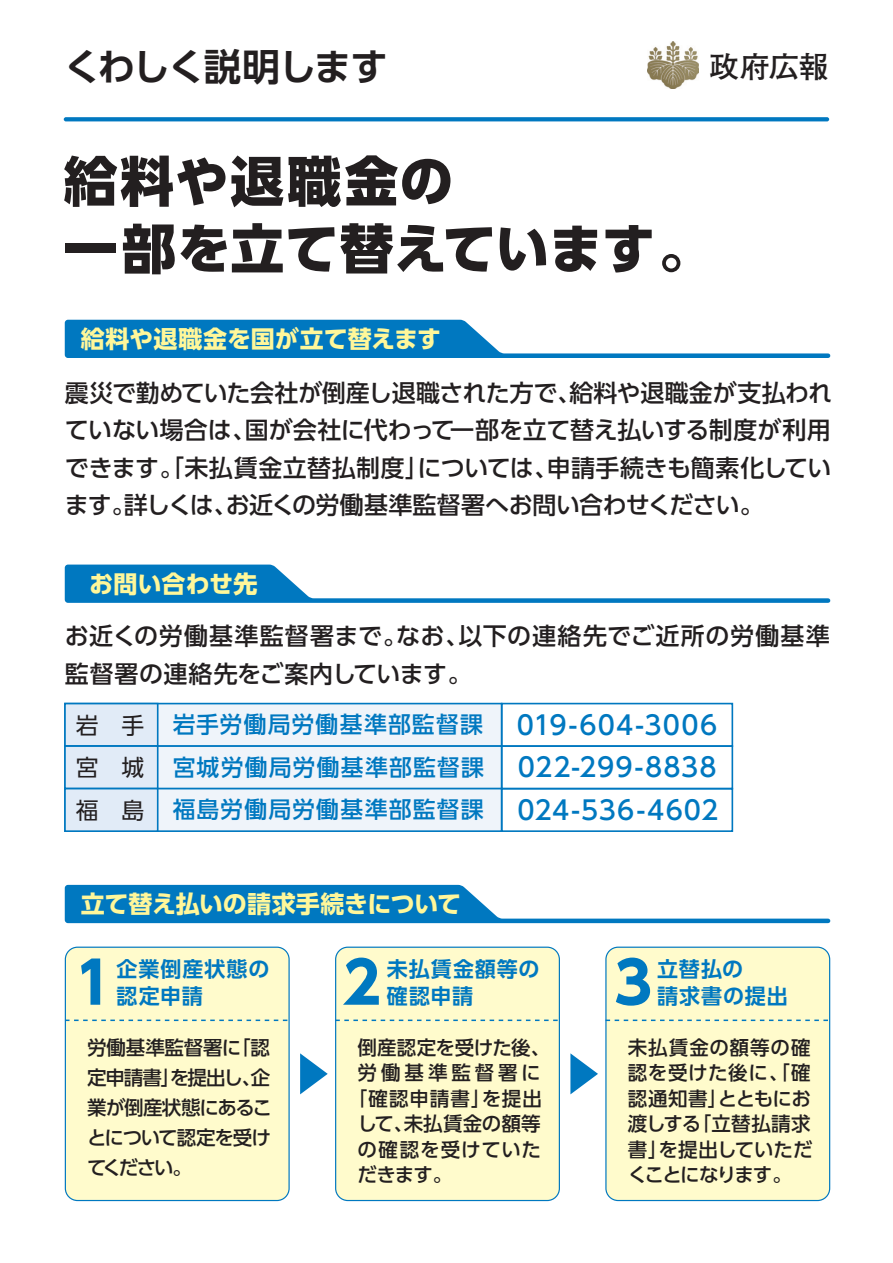
<style>
.page{position:relative;width:893px;height:1263px;background:#fff}
.page>*{position:absolute;margin:0;border:0;box-sizing:border-box;transform-origin:0 0}
.t1{font:700 57.45px "UD Shin Go Pro";color:#0078c0}
.t2{font:800 53.85px/67.5px "UD Shin Go Pro";letter-spacing:.015em;color:#231f20}
.t3{font:700 37.5px "UD Shin Go Pro De";letter-spacing:-.05em;color:#231f20}
.t4{font:700 30px "Futo Go B101 Pr 5";color:#231f20}
.t5{font:500 24px/37.5px "UD Shin Go Pro";letter-spacing:.005em;color:#231f20;text-align:justify}
.t6{font:500 24px/37.5px "UD Shin Go Pro";letter-spacing:.025em;color:#231f20}
.t7{font:700 24px "UD Shin Go Pro";letter-spacing:-.005em;color:#fff79a}
.t8{font:500 22.8px "UD Shin Go Pro";letter-spacing:.055em;color:#0078c0}
.t9{font:22.8px "UD Shin Go Pro";color:#231f20}
.t10{font:700 21px "UD Shin Go Pro De";letter-spacing:.045em;color:#0078c0}
.t11{font:500 19.5px/25.5px "UD Shin Go Pro";letter-spacing:-.01em;color:#231f20;text-align:justify}
.t12{font:500 19.5px "UD Shin Go Pro";letter-spacing:.05em;color:#231f20}
.t13{font:500 19.5px "UD Shin Go Pro";letter-spacing:.045em;color:#231f20}
.t14{font:500 19.5px "UD Shin Go Pro";letter-spacing:.2em;color:#231f20}
.s1{font-size:26.1px}
</style>
<div class="page">
<img style="left:648px;top:42px;width:50px;height:47px">
<svg style="left:64px;top:117px;width:765px;height:4px;background:#0b7ec2"></svg>
<svg style="left:65px;top:320px;width:765px;height:38px"></svg>
<svg style="left:65px;top:885px;width:765px;height:38px"></svg>
<svg style="left:65px;top:565px;width:765px;height:38px"></svg>
<div style="left:64px;top:703px;width:438px;height:44px;background:#eff4fa;border:2px solid #0078c0"></div>
<div style="left:64px;top:703px;width:95px;height:44px;background:#e1ebf7;border:2px solid #0078c0"></div>
<div style="left:64px;top:745px;width:438px;height:44px;background:#eff4fa;border:2px solid #0078c0"></div>
<div style="left:64px;top:745px;width:95px;height:44px;background:#e1ebf7;border:2px solid #0078c0"></div>
<div style="left:64px;top:788px;width:438px;height:44px;background:#eff4fa;border:2px solid #0078c0"></div>
<div style="left:501px;top:703px;width:232px;height:44px;border:2px solid #0078c0"></div>
<div style="left:501px;top:745px;width:232px;height:44px;border:2px solid #0078c0"></div>
<div style="left:501px;top:788px;width:232px;height:44px;border:2px solid #0078c0"></div>
<div style="left:64px;top:788px;width:95px;height:44px;background:#e1ebf7;border:2px solid #0078c0"></div>
<div style="left:65px;top:946px;width:225px;height:255px;background:#fffbcc"></div>
<svg style="left:65px;top:1019px;width:225px;height:2px"></svg>
<div style="left:335px;top:946px;width:225px;height:255px;background:#fffbcc"></div>
<svg style="left:335px;top:1019px;width:225px;height:2px"></svg>
<div style="left:605px;top:946px;width:225px;height:255px;background:#fffbcc"></div>
<svg style="left:606px;top:1019px;width:224px;height:2px"></svg>
<svg style="left:300px;top:1053px;width:28px;height:41px"></svg>
<svg style="left:570px;top:1053px;width:28px;height:41px"></svg>
<h3 class="t3" style="left:64px;top:36px;width:326px">くわしく説明します</h3>
<p class="t4" style="left:709px;top:42px;width:121px">政府広報</p>
<h2 class="t2" style="left:64px;top:146px;width:650px">給料や退職金の<br>一部を立て替えています。</h2>
<p class="t7" style="left:81px;top:320px;width:362px">給料や退職金を国が立て替えます</p>
<p class="t5" style="left:65px;top:373px;width:769px">震災で勤めていた会社が倒産し退職された方で、給料や退職金が支払われていない場合は、国が会社に代わって一部を立て替え払いする制度が利用できます。「未払賃金立替払制度」については、申請手続きも簡素化しています。詳しくは、お近くの労働基準監督署へお問い合わせください。</p>
<p class="t7" style="left:89px;top:564px;width:170px">お問い合わせ先</p>
<p class="t6" style="left:65px;top:617px;width:766px">お近くの労働基準監督署まで。なお、以下の連絡先でご近所の労働基準監督署の連絡先をご案内しています。</p>
<p class="t9" style="left:76px;top:706px;width:70px">岩　手</p>
<p class="t8" style="left:173px;top:706px;width:546px">岩手労働局労働基準部監督課　 <span class="s1">019-604-3006</span></p>
<p class="t9" style="left:76px;top:749px;width:70px">宮　城</p>
<p class="t8" style="left:173px;top:749px;width:545px">宮城労働局労働基準部監督課　 <span class="s1">022-299-8838</span></p>
<p class="t9" style="left:76px;top:791px;width:70px">福　島</p>
<p class="t8" style="left:173px;top:791px;width:547px">福島労働局労働基準部監督課　 <span class="s1">024-536-4602</span></p>
<p class="t7" style="left:81px;top:885px;width:382px">立て替え払いの請求手続きについて</p>
<h1 class="t1" style="left:75px;top:936px;width:39px">1</h1>
<p class="t10" style="left:117px;top:952px;width:154px">企業倒産状態の</p>
<p class="t10" style="left:117px;top:979px;width:88px">認定申請</p>
<h1 class="t1" style="left:343px;top:936px;width:39px">2</h1>
<p class="t10" style="left:387px;top:952px;width:154px">未払賃金額等の</p>
<p class="t10" style="left:387px;top:979px;width:88px">確認申請</p>
<h1 class="t1" style="left:614px;top:936px;width:39px">3</h1>
<p class="t10" style="left:657px;top:952px;width:87px">立替払の</p>
<p class="t10" style="left:657px;top:979px;width:132px">請求書の提出</p>
<p class="t11" style="left:87px;top:1032px;width:186px;line-height:30px">労働基準監督署に「認定申請書」を提出し、企業が倒産状態にあることについて認定を受けてください。</p>
<p class="t11" style="left:358px;top:1034px;width:194px">倒産認定を受けた後、</p>
<p class="t14" style="left:358px;top:1057px;width:184px">労働基準監督署に</p>
<p class="t12" style="left:348px;top:1082px;width:196px">「確認申請書」を提出</p>
<p class="t11" style="left:358px;top:1110px;width:184px">して、未払賃金の額等</p>
<p class="t13" style="left:358px;top:1133px;width:185px">の確認を受けていた</p>
<p class="t11" style="left:358px;top:1161px;width:96px">だきます。</p>
<p class="t11" style="left:628px;top:1034px;width:186px">未払賃金の額等の確認を受けた後に、「確認通知書」とともにお渡しする「立替払請求書」を提出していただくことになります。</p>
</div>
